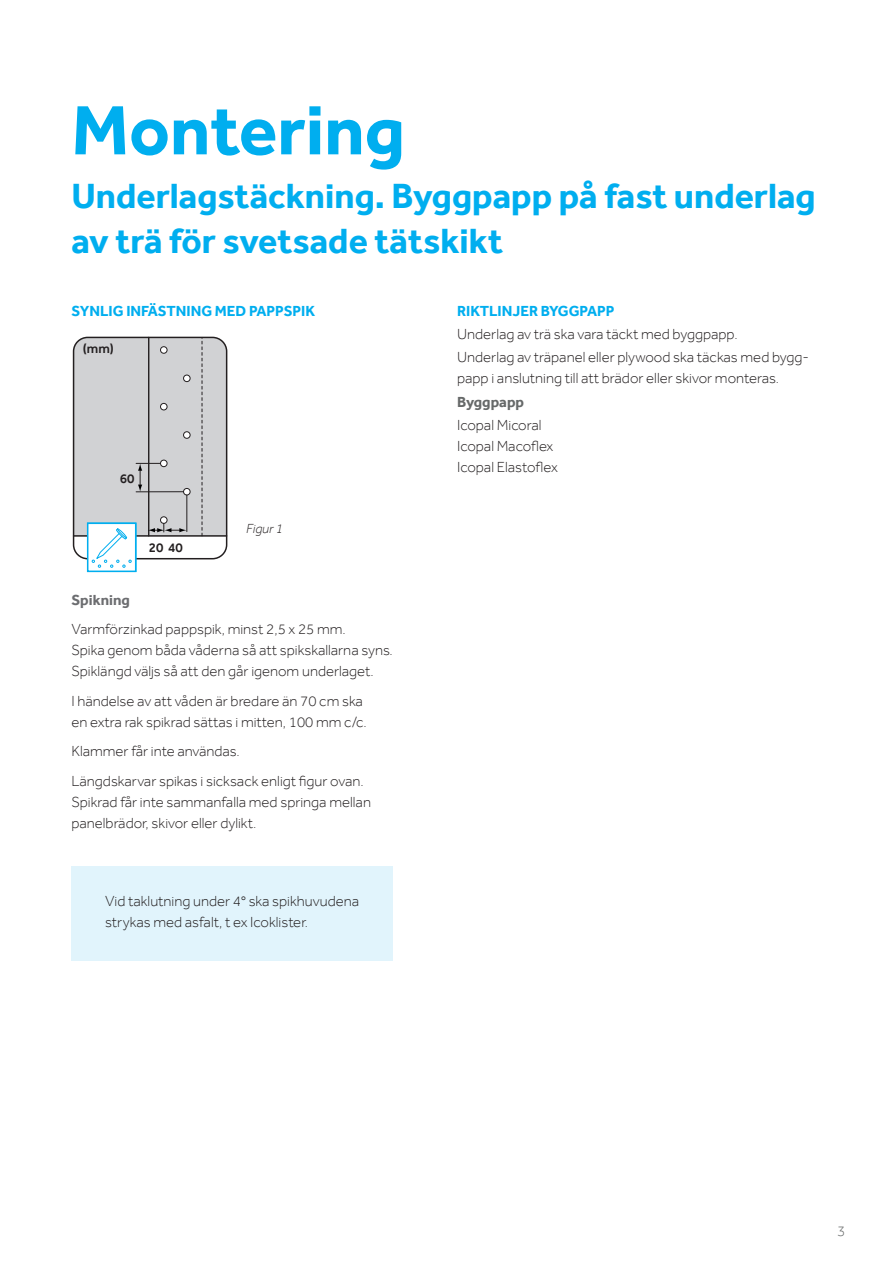
<style>
.page{position:relative;width:893px;height:1263px;background:#fff}
.page>*{position:absolute;margin:0;border:0;box-sizing:border-box;transform-origin:0 0}
.t1{font:700 72px "Effra";color:#00aeef}
.t2{font:700 36px/45px "Effra";color:#00aeef}
.t3{font:300 15px/21px "Effra";color:#231f20}
.t4{font:700 15px "Effra";color:#00aeef}
.t5{font:700 15px "Effra";color:#6c6d70}
.t6{font:700 15px "Effra";color:#666969}
.t7{font:300 15px "Effra";color:#666969}
.t8{font:500 13.5px "Effra";color:#231f20}
.t9{font:italic 300 13.5px "Effra";color:#231f20}
.s1{color:#fff}
</style>
<div class="page">
<div style="left:87px;top:522px;width:49px;height:50px;border:2px solid #00aeef"></div>
<svg style="left:74px;top:337px;width:153px;height:231px;background:#cdd0d2"></svg>
<div style="left:71px;top:866px;width:322px;height:95px;background:#e1f4fc"></div>
<h1 class="t1" style="left:71px;top:87px;width:335px">Montering</h1>
<h2 class="t2" style="left:71px;top:173px;width:746px">Underlagstäckning. Byggpapp på fast underlag av trä för svetsade tätskikt</h2>
<p class="t4" style="left:71px;top:302px;width:245px">SYNLIG INFÄSTNING MED PAPPSPIK</p>
<p class="t8" style="left:83px;top:340px;width:33px">(mm)</p>
<p class="t8" style="left:120px;top:470px;width:16px">60</p>
<p class="t8" style="left:149px;top:539px;width:36px">20 40</p>
<p class="t9" style="left:246px;top:520px;width:38px">Figur 1</p>
<p class="t5" style="left:71px;top:591px;width:60px">Spikning</p>
<p class="t3" style="left:71px;top:619px;width:323px">Varmförzinkad pappspik, minst 2,5 x 25 mm.<br>Spika genom båda våderna så att spikskallarna syns.<br>Spiklängd väljs så att den går igenom underlaget.</p>
<p class="t3" style="left:71px;top:690px;width:297px">I händelse av att våden är bredare än 70 cm ska en extra rak spikrad sättas i mitten, 100 mm c/c.</p>
<p class="t3" style="left:71px;top:736px;width:294px;line-height:29.5px">Klammer får inte användas.<br>Längdskarvar spikas i sicksack enligt figur ovan.</p>
<p class="t3" style="left:71px;top:791px;width:301px">Spikrad får inte sammanfalla med springa mellan panelbrädor, skivor eller dylikt.</p>
<p class="t3" style="left:105px;top:890px;width:256px">Vid taklutning under 4° ska spikhuvudena strykas med asfalt, t ex Icoklister.</p>
<p class="t4" style="left:457px;top:302px;width:159px">RIKTLINJER BYGGPAPP</p>
<p class="t3" style="left:457px;top:323px;width:353px;line-height:23.1px">Underlag av trä ska vara täckt med byggpapp.<br>Underlag av träpanel eller plywood ska täckas med bygg-</p>
<p class="t3" style="left:457px;top:368px;width:323px">papp i anslutning till att brädor eller skivor monteras.</p>
<p class="t6" style="left:457px;top:393px;width:68px">Byggpapp</p>
<p class="t3" style="left:457px;top:414px;width:102px">Icopal Micoral<br>Icopal Macoflex<br>Icopal Elastoflex</p>
<p class="t7" style="left:837px;top:1222px;width:13px">3<span class="s1">.</span></p>
</div>
